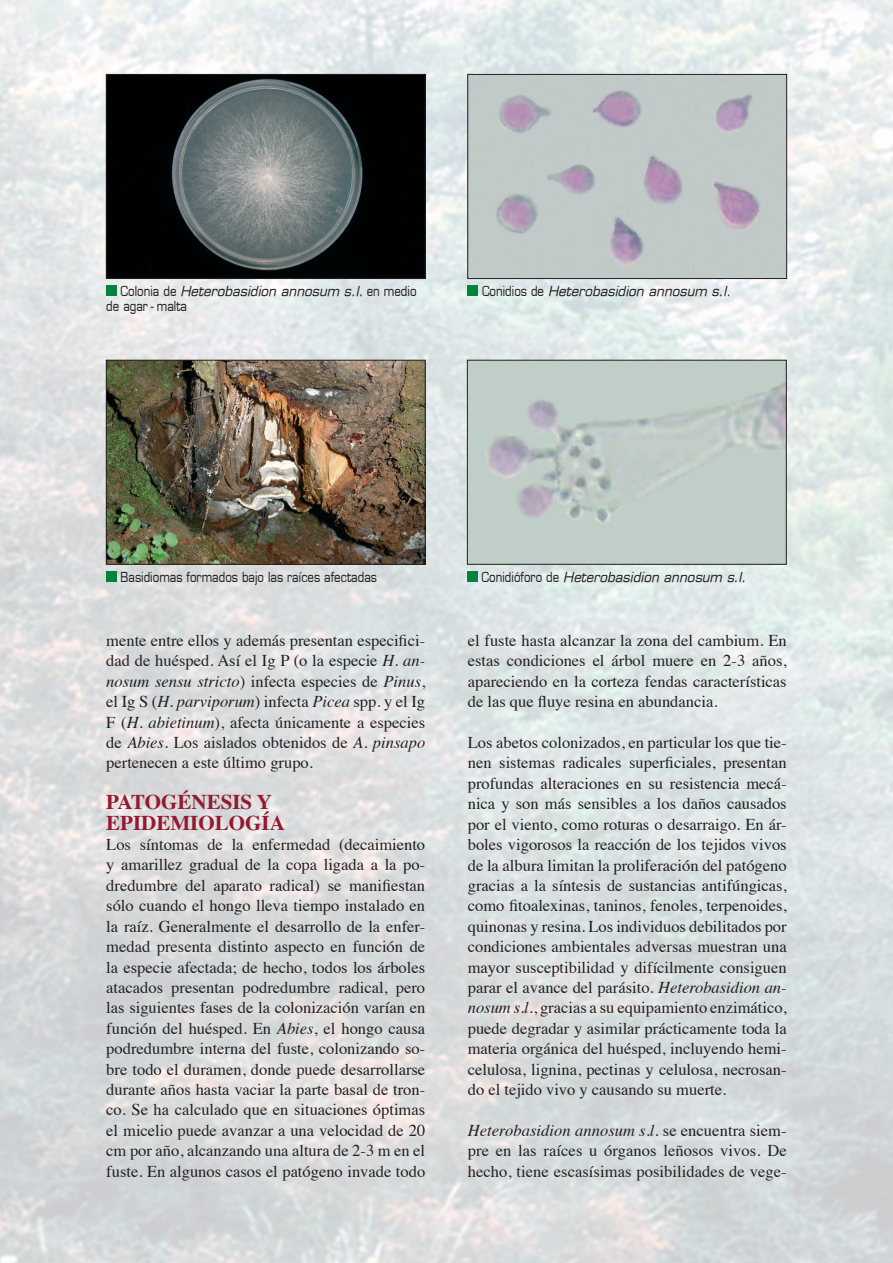
<style>
.page{position:relative;width:893px;height:1263px;background:#fff}
.page>*{position:absolute;margin:0;border:0;box-sizing:border-box;transform-origin:0 0}
.t1{font:700 21px/20.4px "Times";color:#94192f}
.t2{font:16.5px/20.4px "Times";color:#231f20;text-align:justify}
.t3{font:italic 13.5px "Eurasia";color:#231f20}
.t4{font:13.5px "Eurasia Normal";color:#231f20}
.s1{font-family:"Eurasia Normal";font-style:normal}
.s2{font-style:italic}
</style>
<div class="page">
<img style="left:0;top:0;width:893px;height:1263px">
<div style="left:106px;top:286px;width:11px;height:10px;background:#00843d"></div>
<img style="left:108px;top:76px;width:316px;height:201px">
<div style="left:106px;top:74px;width:320px;height:205px;border:1px solid #231f20"></div>
<div style="left:106px;top:571px;width:11px;height:11px;background:#00843d"></div>
<img style="left:108px;top:362px;width:316px;height:201px">
<div style="left:106px;top:360px;width:320px;height:205px;border:1px solid #231f20"></div>
<div style="left:467px;top:571px;width:11px;height:11px;background:#00843d"></div>
<img style="left:469px;top:362px;width:316px;height:201px">
<div style="left:467px;top:360px;width:320px;height:205px;border:1px solid #231f20"></div>
<div style="left:468px;top:286px;width:10px;height:10px;background:#00843d"></div>
<img style="left:469px;top:76px;width:316px;height:201px">
<div style="left:467px;top:74px;width:320px;height:205px;border:1px solid #231f20"></div>
<p class="t3" style="left:121px;top:282px;width:297px"><span class="s1">Colonia de</span> Heterobasidion annosum s.l. <span class="s1">en medio</span></p>
<p class="t4" style="left:106px;top:297px;width:82px">de agar - malta</p>
<p class="t3" style="left:482px;top:282px;width:251px"><span class="s1">Conidios de</span> Heterobasidion annosum s.l.</p>
<p class="t4" style="left:121px;top:568px;width:258px">Basidiomas formados bajo las raíces afectadas</p>
<p class="t3" style="left:482px;top:568px;width:266px"><span class="s1">Conidióforo de</span> Heterobasidion annosum s.l.</p>
<p class="t2" style="left:106px;top:629px;width:320px">mente entre ellos y además presentan especifici&shy;dad de huésped. Así el Ig P (o la especie <span class="s2">H. an&shy;nosum sensu stricto</span>) infecta especies de <span class="s2">Pinus</span>, el Ig S (<span class="s2">H. parviporum</span>) infecta <span class="s2">Picea</span> spp. y el Ig F (<span class="s2">H. abietinum</span>), afecta únicamente a especies de <span class="s2">Abies</span>. Los aislados obtenidos de <span class="s2">A. pinsapo </span>pertenecen a este último grupo<span class="s2">.</span></p>
<p class="t1" style="left:106px;top:790px;width:180px">PATOGÉNESIS Y<br>EPIDEMIOLOGÍA</p>
<p class="t2" style="left:106px;top:833px;width:320px">Los síntomas de la enfermedad (decaimiento y amarillez gradual de la copa ligada a la po&shy;dredumbre del aparato radical) se manifiestan sólo cuando el hongo lleva tiempo instalado en la raíz. Generalmente el desarrollo de la enfer&shy;medad presenta distinto aspecto en función de la especie afectada; de hecho, todos los árboles atacados presentan podredumbre radical, pero las siguientes fases de la colonización varían en función del huésped. En <span class="s2">Abies</span>, el hongo causa podredumbre interna del fuste, colonizando so&shy;bre todo el duramen, donde puede desarrollarse durante años hasta vaciar la parte basal de tron&shy;co. Se ha calculado que en situaciones óptimas el micelio puede avanzar a una velocidad de 20 cm por año, alcanzando una altura de 2-3 m en el fuste<span class="s2">.</span> En algunos casos el patógeno invade todo</p>
<p class="t2" style="left:468px;top:629px;width:320px">el fuste hasta alcanzar la zona del cambium. En estas condiciones el árbol muere en 2-3 años, apareciendo en la corteza fendas características de las que fluye resina en abundancia.</p>
<p class="t2" style="left:468px;top:731px;width:320px">Los abetos colonizados, en particular los que tie&shy;nen sistemas radicales superficiales, presentan profundas alteraciones en su resistencia mecá&shy;nica y son más sensibles a los daños causados por el viento, como roturas o desarraigo. En ár&shy;boles vigorosos la reacción de los tejidos vivos de la albura limitan la proliferación del patógeno gracias a la síntesis de sustancias antifúngicas, como fitoalexinas, taninos, fenoles, terpenoides, quinonas y resina. Los individuos debilitados por condiciones ambientales adversas muestran una mayor susceptibilidad y difícilmente consiguen parar el avance del parásito. <span class="s2">Heterobasidion an&shy;nosum s.l.</span>, gracias a su equipamiento enzimático, puede degradar y asimilar prácticamente toda la materia orgánica del huésped, incluyendo hemi&shy;celulosa, lignina, pectinas y celulosa, necrosan&shy;do el tejido vivo y causando su muerte.</p>
<p class="t2" style="left:468px;top:1119px;width:320px"><span class="s2">Heterobasidion annosum s.l.</span> se encuentra siem&shy;pre en las raíces u órganos leñosos vivos. De hecho, tiene escasísimas posibilidades de vege-</p>
</div>
